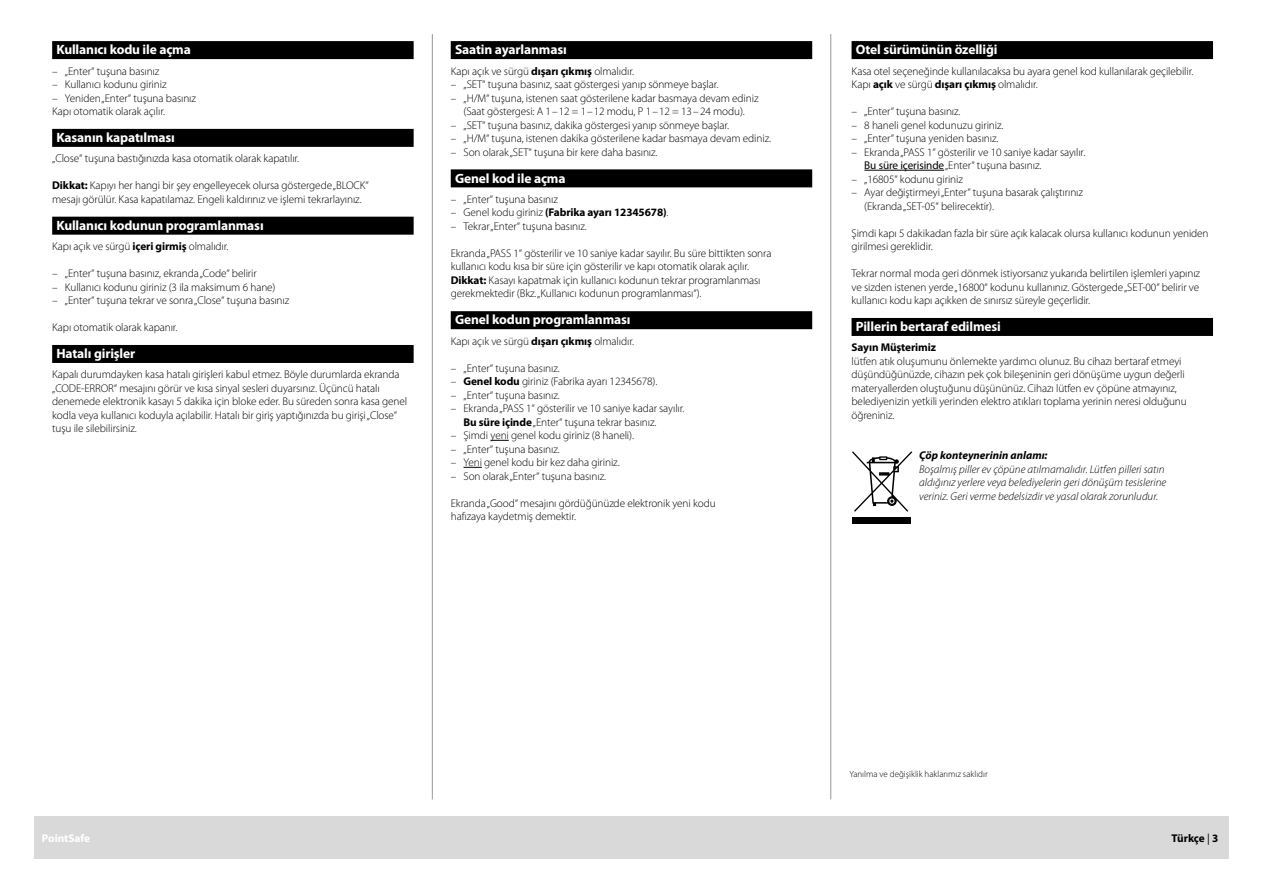
<style>
.page{position:relative;width:1263px;height:893px;background:#fff}
.page>*{position:absolute;margin:0;border:0;box-sizing:border-box;transform-origin:0 0}
.t1{font:700 13.5px "Myriad Pro";letter-spacing:-.01em;color:#fff}
.t2{font:300 11.25px/13.5px "Myriad Pro";letter-spacing:-.01em;color:#000}
.t3{font:italic 300 11.25px/13.5px "Myriad Pro";color:#000}
.t4{font:700 11.25px "Myriad Pro";letter-spacing:-.01em;color:#000}
.t5{font:italic 700 11.25px "Myriad Pro";color:#000}
.t6{font:700 11.25px "Myriad Pro";color:#fff}
.t7{font:300 9px "Myriad Pro";color:#000}
.s1{font-weight:700}
.s2{font-weight:300}
.s3{font-weight:400}
</style>
<div class="page">
<hr style="left:432px;top:34px;width:1px;height:765px;background:#989898">
<hr style="left:830px;top:34px;width:1px;height:765px;background:#989898">
<div style="left:34px;top:816px;width:1195px;height:43px;background:#d9d9da"></div>
<div style="left:451px;top:41px;width:361px;height:18px;background:#000"></div>
<div style="left:451px;top:169px;width:361px;height:18px;background:#000"></div>
<div style="left:451px;top:311px;width:361px;height:18px;background:#000"></div>
<svg style="left:491px;top:440px;width:18px;height:1px"></svg>
<svg style="left:463px;top:467px;width:19px;height:1px"></svg>
<div style="left:851px;top:41px;width:362px;height:18px;background:#000"></div>
<hr style="left:864px;top:170px;width:80px;height:1px;background:#000">
<div style="left:851px;top:318px;width:362px;height:18px;background:#000"></div>
<div style="left:852px;top:517px;width:58px;height:7px;background:#000"></div>
<svg style="left:852px;top:451px;width:60px;height:61px"></svg>
<div style="left:52px;top:41px;width:362px;height:18px;background:#000"></div>
<div style="left:52px;top:129px;width:362px;height:18px;background:#000"></div>
<div style="left:52px;top:217px;width:362px;height:18px;background:#000"></div>
<div style="left:52px;top:345px;width:362px;height:18px;background:#000"></div>
<p class="t1" style="left:56px;top:41px;width:136px">Kullanıcı kodu ile açma</p>
<p class="t2" style="left:52px;top:64px;width:109px">– „Enter“ tuşuna basınız</p>
<p class="t2" style="left:52px;top:77px;width:116px">– Kullanıcı kodunu giriniz</p>
<p class="t2" style="left:52px;top:91px;width:145px">– Yeniden „Enter“ tuşuna basınız<br>Kapı otomatik olarak açılır.</p>
<p class="t1" style="left:56px;top:129px;width:120px">Kasanın kapatılması</p>
<p class="t2" style="left:52px;top:152px;width:249px">„Close“ tuşuna bastığınızda kasa otomatik olarak kapatılır.</p>
<p class="t2" style="left:52px;top:179px;width:318px"><span class="s1">Dikkat:</span> Kapıyı her hangi bir şey engelleyecek olursa göstergede „BLOCK“ mesajı görülür. Kasa kapatılamaz. Engeli kaldırınız ve işlemi tekrarlayınız.</p>
<p class="t1" style="left:56px;top:216px;width:209px">Kullanıcı kodunun programlanması</p>
<p class="t2" style="left:52px;top:239px;width:178px">Kapı açık ve sürgü <span class="s1">içeri girmiş</span> olmalıdır.</p>
<p class="t2" style="left:52px;top:266px;width:206px">– „Enter“ tuşuna basınız, ekranda „Code“ belirir</p>
<p class="t2" style="left:52px;top:280px;width:225px">– Kullanıcı kodunu giriniz (3 ila maksimum 6 hane)</p>
<p class="t2" style="left:52px;top:293px;width:239px">– „Enter“ tuşuna tekrar ve sonra „Close“ tuşuna basınız</p>
<p class="t2" style="left:52px;top:320px;width:127px">Kapı otomatik olarak kapanır.</p>
<p class="t1" style="left:56px;top:345px;width:80px">Hatalı girişler</p>
<p class="t2" style="left:52px;top:368px;width:356px">Kapalı durumdayken kasa hatalı girişleri kabul etmez. Böyle durumlarda ekranda „CODE-ERROR“ mesajını görür ve kısa sinyal sesleri duyarsınız. Üçüncü hatalı denemede elektronik kasayı 5 dakika için bloke eder. Bu süreden sonra kasa genel kodla veya kullanıcı koduyla açılabilir. Hatalı bir giriş yaptığınızda bu girişi „Close“ tuşu ile silebilirsiniz.</p>
<p class="t1" style="left:455px;top:41px;width:113px">Saatin ayarlanması</p>
<p class="t2" style="left:451px;top:64px;width:185px">Kapı açık ve sürgü <span class="s1">dışarı çıkmış</span> olmalıdır.</p>
<p class="t2" style="left:451px;top:77px;width:269px">– „SET“ tuşuna basınız, saat göstergesi yanıp sönmeye başlar.</p>
<p class="t2" style="left:451px;top:91px;width:309px;text-align:center">– „H/M“ tuşuna, istenen saat gösterilene kadar basmaya devam ediniz (Saat göstergesi: A 1–12 = 1–12 modu, P 1–12 = 13–24 modu).</p>
<p class="t2" style="left:451px;top:118px;width:280px">– „SET“ tuşuna basınız, dakika göstergesi yanıp sönmeye başlar.</p>
<p class="t2" style="left:451px;top:131px;width:322px">– „H/M“ tuşuna, istenen dakika gösterilene kadar basmaya devam ediniz.</p>
<p class="t2" style="left:451px;top:145px;width:208px">– Son olarak „SET“ tuşuna bir kere daha basınız.</p>
<p class="t1" style="left:455px;top:169px;width:112px">Genel kod ile açma</p>
<p class="t2" style="left:451px;top:192px;width:109px">– „Enter“ tuşuna basınız</p>
<p class="t4" style="left:451px;top:205px;width:219px"><span class="s2">– Genel kodu giriniz</span> (Fabrika ayarı 12345678)<span class="s2">.</span></p>
<p class="t2" style="left:451px;top:219px;width:138px">– Tekrar „Enter“ tuşuna basınız.</p>
<p class="t2" style="left:451px;top:246px;width:322px">Ekranda „PASS 1“ gösterilir ve 10 saniye kadar sayılır. Bu süre bittikten sonra kullanıcı kodu kısa bir süre için gösterilir ve kapı otomatik olarak açılır.<br><span class="s1">Dikkat:</span> Kasayı kapatmak için kullanıcı kodunun tekrar programlanması gerekmektedir (Bkz. „Kullanıcı kodunun programlanması“).</p>
<p class="t1" style="left:455px;top:311px;width:177px">Genel kodun programlanması</p>
<p class="t2" style="left:451px;top:334px;width:185px">Kapı açık ve sürgü <span class="s1">dışarı çıkmış</span> olmalıdır.</p>
<p class="t2" style="left:451px;top:361px;width:111px">– „Enter“ tuşuna basınız.</p>
<p class="t2" style="left:451px;top:375px;width:208px">– <span class="s1">Genel kodu</span> giriniz (Fabrika ayarı 12345678).</p>
<p class="t2" style="left:451px;top:388px;width:111px">– „Enter“ tuşuna basınız.</p>
<p class="t2" style="left:463px;top:402px;width:222px;text-indent:-13px">– Ekranda „PASS 1“ gösterilir ve 10 saniye kadar sayılır.<br><span class="s1">Bu süre içinde</span> „Enter“ tuşuna tekrar basınız.</p>
<p class="t2" style="left:451px;top:429px;width:185px">– Şimdi yeni genel kodu giriniz (8 haneli).</p>
<p class="t2" style="left:451px;top:442px;width:111px">– „Enter“ tuşuna basınız.</p>
<p class="t2" style="left:451px;top:456px;width:170px">– Yeni genel kodu bir kez daha giriniz.</p>
<p class="t2" style="left:451px;top:469px;width:157px">– Son olarak „Enter“ tuşuna basınız.</p>
<p class="t2" style="left:451px;top:496px;width:266px">Ekranda „Good“ mesajını gördüğünüzde elektronik yeni kodu hafızaya kaydetmiş demektir.</p>
<p class="t1" style="left:856px;top:41px;width:143px">Otel sürümünün özelliği</p>
<p class="t2" style="left:851px;top:64px;width:343px">Kasa otel seçeneğinde kullanılacaksa bu ayara genel kod kullanılarak geçilebilir.<br>Kapı <span class="s1">açık</span> ve sürgü <span class="s1">dışarı çıkmış</span> olmalıdır.</p>
<p class="t2" style="left:851px;top:104px;width:111px">– „Enter“ tuşuna basınız.</p>
<p class="t2" style="left:851px;top:118px;width:153px">– 8 haneli genel kodunuzu giriniz.</p>
<p class="t2" style="left:851px;top:131px;width:148px">– „Enter“ tuşuna yeniden basınız.</p>
<p class="t2" style="left:864px;top:145px;width:222px;text-indent:-13px">– Ekranda „PASS 1“ gösterilir ve 10 saniye kadar sayılır.<br><span class="s3">Bu süre içerisinde</span> „Enter“ tuşuna basınız.</p>
<p class="t2" style="left:851px;top:172px;width:113px">– „16805“ kodunu giriniz</p>
<p class="t2" style="left:864px;top:185px;width:220px;text-indent:-13px">– Ayar değiştirmeyi „Enter“ tuşuna basarak çalıştırınız (Ekranda „SET-05“ belirecektir).</p>
<p class="t2" style="left:851px;top:226px;width:359px">Şimdi kapı 5 dakikadan fazla bir süre açık kalacak olursa kullanıcı kodunun yeniden girilmesi gereklidir.</p>
<p class="t2" style="left:851px;top:266px;width:350px;text-align:justify">Tekrar normal moda geri dönmek istiyorsanız yukarıda belirtilen işlemleri yapınız ve sizden istenen yerde „16800“ kodunu kullanınız. Göstergede „SET-00“ belirir ve kullanıcı kodu kapı açıkken de sınırsız süreyle geçerlidir.</p>
<p class="t1" style="left:856px;top:318px;width:147px">Pillerin bertaraf edilmesi</p>
<p class="t4" style="left:851px;top:340px;width:86px">Sayın Müşterimiz</p>
<p class="t2" style="left:851px;top:354px;width:337px">lütfen atık oluşumunu önlemekte yardımcı olunuz. Bu cihazı bertaraf etmeyi düşündüğünüzde, cihazın pek çok bileşeninin geri dönüşüme uygun değerli materyallerden oluştuğunu düşününüz. Cihazı lütfen ev çöpüne atmayınız, belediyenizin yetkili yerinden elektro atıkları toplama yerinin neresi olduğunu öğreniniz.</p>
<p class="t5" style="left:919px;top:448px;width:130px">Çöp konteynerinin anlamı:</p>
<p class="t3" style="left:919px;top:462px;width:249px">Boşalmış piller ev çöpüne atılmamalıdır. Lütfen pilleri satın aldığınız yerlere veya belediyelerin geri dönüşüm tesislerine veriniz. Geri verme bedelsizdir ve yasal olarak zorunludur.</p>
<p class="t7" style="left:849px;top:769px;width:140px">Yanılma ve değişiklik haklarımız saklıdır</p>
<p class="t6" style="left:42px;top:831px;width:50px">PointSafe</p>
<p class="t4" style="left:1172px;top:831px;width:48px">Türkçe <span class="s3">|</span> 3</p>
</div>
